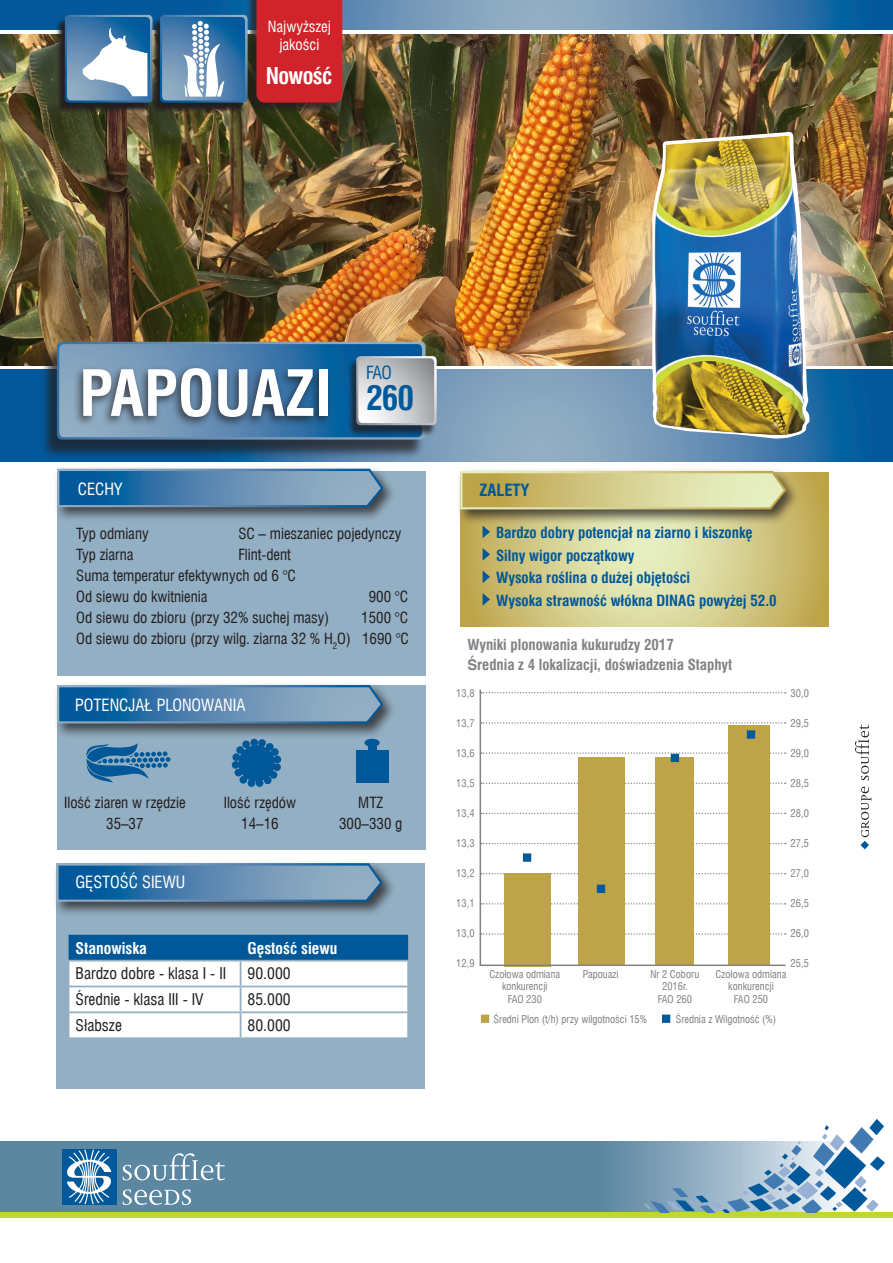
<style>
.page{position:relative;width:893px;height:1263px;background:#fff}
.page>*{position:absolute;margin:0;border:0;box-sizing:border-box;transform-origin:0 0}
.t1{font:700 condensed 61.95px "Swiss 721 AT";color:#fff}
.t2{font:700 condensed 33.45px "Swiss 721 AT";color:#00599a}
.t3{font:700 condensed 22.5px "Swiss 721 AT";letter-spacing:-.03em;color:#fff}
.t4{font:condensed 17.7px "Swiss 721 AT";color:#00599a}
.t5{font:condensed 16.5px "Swiss 721 AT";color:#fff}
.t6{font:700 condensed 16.5px "Swiss 721 AT";color:#015899}
.t7{font:condensed 15.75px "Swiss 721 AT";color:#231f20}
.t8{font:700 condensed 15.75px "Swiss 721 AT";color:#fff}
.t9{font:condensed 15px "Swiss 721 AT";color:#231f20}
.t10{font:700 condensed 15px "Swiss 721 AT";color:#015899}
.t11{font:condensed 15px/18px "Swiss 721 AT";color:#fff;text-align:center}
.t12{font:700 condensed 14.85px "Swiss 721 AT";color:#808285}
.t13{font:condensed 10.5px/12.6px "Swiss 721 AT";color:#808285;text-align:center}
.s1{font-stretch:normal}
</style>
<div class="page">
<svg style="left:0;top:0;width:893px;height:30px;background:#4d83ae"></svg>
<img style="left:0;top:34px;width:893px;height:332px">
<div style="left:57px;top:471px;width:368px;height:204px;background:#93afc3"></div>
<svg style="left:460px;top:472px;width:369px;height:154px;background:#d3ca88"></svg>
<svg style="left:483px;top:525px;width:7px;height:13px"></svg>
<svg style="left:483px;top:548px;width:7px;height:13px"></svg>
<svg style="left:483px;top:570px;width:7px;height:13px"></svg>
<svg style="left:483px;top:593px;width:7px;height:13px"></svg>
<div style="left:0;top:1142px;width:644px;height:70px;background:#5c87a1"></div>
<div style="left:0;top:1212px;width:893px;height:6px;background:#c1d72f"></div>
<svg style="left:644px;top:1119px;width:241px;height:94px"></svg>
<img style="left:612px;top:156px;width:253px;height:328px;border-radius:50%">
<div style="left:606px;top:149px;width:265px;height:341px;border:13px solid #fff;border-radius:50%"></div>
<svg style="left:855px;top:724px;width:16px;height:125px"></svg>
<div style="left:57px;top:685px;width:368px;height:164px;background:#93afc3"></div>
<div style="left:56px;top:863px;width:369px;height:226px;background:#93afc3"></div>
<svg style="left:68px;top:935px;width:340px;height:102px;background:#bad1e2"></svg>
<hr style="left:407px;top:1013px;width:2px;height:24px;background:#93afc3">
<svg style="left:0;top:369px;width:893px;height:92px;background:#578ab1"></svg>
<svg style="left:55px;top:17px;width:95px;height:97px;background:#34352e"></svg>
<svg style="left:65px;top:15px;width:88px;height:88px"></svg>
<div style="left:40px;top:345px;width:385px;height:115px;background:#231f20;opacity:.75"></div>
<svg style="left:150px;top:17px;width:97px;height:97px;background:#3f413c"></svg>
<svg style="left:160px;top:15px;width:86px;height:88px;background:#6895bb"></svg>
<div style="left:54px;top:466px;width:343px;height:57px;background:#231f20;opacity:.75"></div>
<svg style="left:57px;top:469px;width:326px;height:38px"></svg>
<div style="left:54px;top:682px;width:343px;height:57px;background:#231f20;opacity:.75"></div>
<svg style="left:57px;top:685px;width:326px;height:38px"></svg>
<div style="left:53px;top:860px;width:344px;height:57px;background:#231f20;opacity:.75"></div>
<svg style="left:56px;top:863px;width:327px;height:39px"></svg>
<div style="left:457px;top:468px;width:343px;height:57px;background:#231f20;opacity:.75"></div>
<svg style="left:460px;top:471px;width:326px;height:38px;background:#d2ca8a"></svg>
<svg style="left:86px;top:743px;width:85px;height:40px"></svg>
<div style="left:238px;top:745px;width:37px;height:36px;background:#015899;border-radius:50%"></div>
<div style="left:236px;top:746px;width:8px;height:8px;background:#015899;border-radius:50%"></div>
<div style="left:242px;top:740px;width:8px;height:8px;background:#015899;border-radius:50%"></div>
<div style="left:250px;top:739px;width:8px;height:7px;background:#015899;border-radius:50%"></div>
<div style="left:258px;top:739px;width:8px;height:8px;background:#015899;border-radius:50%"></div>
<div style="left:266px;top:743px;width:8px;height:8px;background:#015899;border-radius:50%"></div>
<div style="left:271px;top:748px;width:8px;height:8px;background:#015899;border-radius:50%"></div>
<div style="left:274px;top:756px;width:7px;height:7px;background:#015899;border-radius:50%"></div>
<div style="left:273px;top:763px;width:8px;height:8px;background:#015899;border-radius:50%"></div>
<div style="left:270px;top:771px;width:7px;height:8px;background:#015899;border-radius:50%"></div>
<div style="left:264px;top:776px;width:8px;height:8px;background:#015899;border-radius:50%"></div>
<div style="left:256px;top:779px;width:7px;height:8px;background:#015899;border-radius:50%"></div>
<div style="left:248px;top:779px;width:7px;height:8px;background:#015899;border-radius:50%"></div>
<div style="left:239px;top:776px;width:8px;height:8px;background:#015899;border-radius:50%"></div>
<div style="left:235px;top:769px;width:7px;height:7px;background:#015899;border-radius:50%"></div>
<div style="left:232px;top:761px;width:7px;height:8px;background:#015899;border-radius:50%"></div>
<div style="left:232px;top:753px;width:8px;height:8px;background:#015899;border-radius:50%"></div>
<div style="left:356px;top:750px;width:33px;height:33px;background:#015899"></div>
<div style="left:368px;top:745px;width:8px;height:8px;background:#015899"></div>
<div style="left:364px;top:739px;width:16px;height:8px;background:#015899;border-radius:50%"></div>
<img style="left:637px;top:124px;width:189px;height:325px">
<div style="left:62px;top:1149px;width:54px;height:56px;background:#00599a"></div>
<svg style="left:67px;top:1149px;width:44px;height:55px"></svg>
<svg style="left:123px;top:1152px;width:102px;height:53px;background:#7599af"></svg>
<div style="left:246px;top:0;width:95px;height:113px;background:#231f20;opacity:.75"></div>
<div style="left:256px;top:0;width:86px;height:103px;background:#d1232a"></div>
<svg style="left:57px;top:342px;width:380px;height:98px;background:#5e819f"></svg>
<svg style="left:479px;top:689px;width:308px;height:278px"></svg>
<svg style="left:523px;top:853px;width:8px;height:9px"></svg>
<div style="left:597px;top:885px;width:8px;height:8px;background:#00599b;border:3px solid #00599b"></div>
<div style="left:671px;top:754px;width:8px;height:8px;background:#00599b"></div>
<svg style="left:747px;top:730px;width:8px;height:9px"></svg>
<svg style="left:481px;top:1014px;width:8px;height:9px"></svg>
<svg style="left:662px;top:1014px;width:8px;height:9px"></svg>
<p class="t11" style="left:268px;top:17px;width:65px">Najwyższej jakości</p>
<p class="t3" style="left:266px;top:63px;width:68px">Nowość</p>
<p class="t1" style="left:79px;top:356px;width:254px">PAPOUAZI</p>
<p class="t4" style="left:366px;top:361px;width:27px">FAO</p>
<p class="t2" style="left:366px;top:378px;width:50px">260</p>
<p class="t5" style="left:78px;top:478px;width:46px">CECHY</p>
<p class="t6" style="left:479px;top:480px;width:52px">ZALETY</p>
<p class="t9" style="left:76px;top:524px;width:74px">Typ odmiany</p>
<p class="t9" style="left:238px;top:524px;width:165px">SC – mieszaniec pojedynczy</p>
<p class="t9" style="left:76px;top:545px;width:59px">Typ ziarna</p>
<p class="t9" style="left:238px;top:545px;width:54px">Flint-dent</p>
<p class="t9" style="left:76px;top:566px;width:221px">Suma temperatur efektywnych od 6 °C</p>
<p class="t9" style="left:76px;top:587px;width:133px">Od siewu do kwitnienia</p>
<p class="t9" style="left:369px;top:587px;width:41px">900 °C</p>
<p class="t9" style="left:76px;top:608px;width:255px">Od siewu do zbioru (przy 32% suchej masy)</p>
<p class="t9" style="left:361px;top:608px;width:49px">1500 °C</p>
<p class="t9" style="left:76px;top:629px;width:334px">Od siewu do zbioru (przy wilg. ziarna 32 % H<sub>2</sub>O) 1690 °C</p>
<p class="t5" style="left:75px;top:695px;width:172px">POTENCJAŁ PLONOWANIA</p>
<p class="t9" style="left:64px;top:793px;width:123px">Ilość ziaren w rzędzie</p>
<p class="t9" style="left:106px;top:814px;width:39px">35–37</p>
<p class="t5" style="left:75px;top:871px;width:111px">GĘSTOŚĆ SIEWU</p>
<p class="t9" style="left:224px;top:793px;width:74px">Ilość rzędów</p>
<p class="t9" style="left:241px;top:814px;width:39px">14–16</p>
<p class="t9" style="left:358px;top:793px;width:26px">MTZ</p>
<p class="t9" style="left:339px;top:814px;width:65px">300–330 g</p>
<p class="t8" style="left:76px;top:938px;width:73px">Stanowiska</p>
<p class="t8" style="left:248px;top:938px;width:91px">Gęstość siewu</p>
<p class="t7" style="left:76px;top:964px;width:152px">Bardzo dobre - klasa I - II</p>
<p class="t7" style="left:248px;top:964px;width:45px">90.000</p>
<p class="t7" style="left:76px;top:990px;width:129px">Średnie - klasa III - IV</p>
<p class="t7" style="left:248px;top:990px;width:45px">85.000</p>
<p class="t7" style="left:76px;top:1015px;width:48px">Słabsze</p>
<p class="t7" style="left:248px;top:1015px;width:45px">80.000</p>
<p class="t10" style="left:496px;top:524px;width:258px">Bardzo dobry potencjał na ziarno i kiszonkę</p>
<p class="t10" style="left:496px;top:546px;width:140px">Silny wigor początkowy</p>
<p class="t10" style="left:496px;top:569px;width:196px">Wysoka roślina o dużej objętości</p>
<p class="t10" style="left:496px;top:591px;width:282px">Wysoka strawność włókna DINAG powyżej 52.0</p>
<p class="t12" style="left:467px;top:636px;width:208px">Wyniki plonowania kukurudzy 2017</p>
<p class="t12" style="left:467px;top:656px;width:266px"><span class="s1">Ś</span>rednia z 4 lokalizacji, doświadzenia Staphyt</p>
<p class="t13" style="left:456px;top:687px;width:20px">13,8</p>
<p class="t13" style="left:456px;top:717px;width:20px">13,7</p>
<p class="t13" style="left:456px;top:747px;width:20px">13,6</p>
<p class="t13" style="left:456px;top:777px;width:20px">13,5</p>
<p class="t13" style="left:456px;top:807px;width:20px">13,4</p>
<p class="t13" style="left:456px;top:837px;width:20px">13,3</p>
<p class="t13" style="left:456px;top:867px;width:20px">13,2</p>
<p class="t13" style="left:456px;top:897px;width:20px">13,1</p>
<p class="t13" style="left:456px;top:927px;width:20px">13,0</p>
<p class="t13" style="left:456px;top:957px;width:20px">12,9</p>
<p class="t13" style="left:791px;top:687px;width:20px">30,0</p>
<p class="t13" style="left:791px;top:717px;width:20px">29,5</p>
<p class="t13" style="left:791px;top:747px;width:20px">29,0</p>
<p class="t13" style="left:791px;top:777px;width:20px">28,5</p>
<p class="t13" style="left:791px;top:807px;width:20px">28,0</p>
<p class="t13" style="left:791px;top:837px;width:20px">27,5</p>
<p class="t13" style="left:791px;top:867px;width:20px">27,0</p>
<p class="t13" style="left:791px;top:897px;width:20px">26,5</p>
<p class="t13" style="left:791px;top:927px;width:20px">26,0</p>
<p class="t13" style="left:791px;top:957px;width:20px">25,5</p>
<p class="t13" style="left:489px;top:967px;width:72px">Czołowa odmiana konkurencji</p>
<p class="t13" style="left:508px;top:992px;width:36px">FAO 230</p>
<p class="t13" style="left:715px;top:967px;width:72px">Czołowa odmiana konkurencji</p>
<p class="t13" style="left:734px;top:992px;width:36px">FAO 250</p>
<p class="t13" style="left:583px;top:967px;width:37px">Papouazi</p>
<p class="t13" style="left:650px;top:967px;width:51px">Nr 2 Coboru</p>
<p class="t13" style="left:662px;top:980px;width:27px">2016r.</p>
<p class="t13" style="left:658px;top:992px;width:36px">FAO 260</p>
<p class="t13" style="left:494px;top:1013px;width:155px">Średni Plon (t/h) przy wilgotności 15%</p>
<p class="t13" style="left:676px;top:1013px;width:102px">Średnia z Wilgotność (%)</p>
</div>
